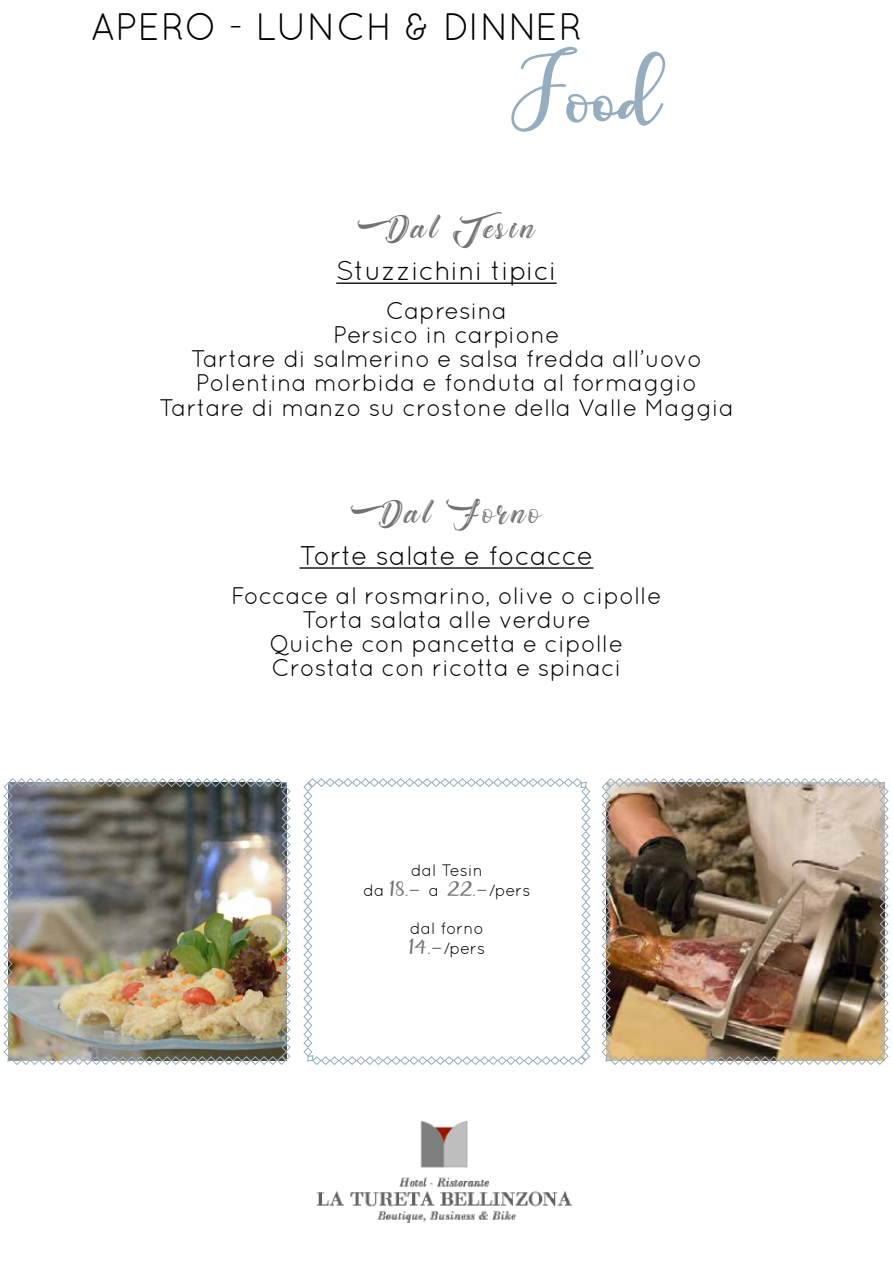
<style>
.page{position:relative;width:893px;height:1263px;background:#fff}
.page>*{position:absolute;margin:0;border:0;box-sizing:border-box;transform-origin:0 0}
.t1{font:59.85px "charlotte";color:#96adbf}
.t2{font:38.25px "Quicksand";color:#000}
.t3{font:36px "Bughartta";letter-spacing:.075em;color:#737373}
.t4{font:27px "Quicksand";color:#000}
.t5{font:24px/24px "Quicksand";color:#000;text-align:center}
.t6{font:16.5px/19.8px "Quicksand";color:#000;text-align:center}
.s1{font-family:"charlotte";color:#737373}
</style>
<div class="page">
<hr style="left:336px;top:282px;width:221px;height:2px;background:#000">
<svg style="left:303px;top:778px;width:288px;height:287px"></svg>
<img style="left:3px;top:778px;width:288px;height:287px">
<img style="left:316px;top:1121px;width:257px;height:102px">
<img style="left:601px;top:778px;width:288px;height:287px">
<hr style="left:300px;top:567px;width:293px;height:2px;background:#000">
<h2 class="t2" style="left:91px;top:4px;width:494px">APERO - LUNCH &amp; DINNER</h2>
<h1 class="t1" style="left:514px;top:66px;width:149px">Food</h1>
<h3 class="t3" style="left:358px;top:212px;width:179px">Dal Tesin</h3>
<p class="t4" style="left:336px;top:256px;width:222px">Stuzzichini tipici</p>
<p class="t5" style="left:159px;top:299px;width:576px">Capresina<br>Persico in carpione<br>Tartare di salmerino e salsa fredda all’uovo<br>Polentina morbida e fonduta al formaggio<br>Tartare di manzo su crostone della Valle Maggia</p>
<h3 class="t3" style="left:351px;top:497px;width:192px">Dal Forno</h3>
<p class="t4" style="left:300px;top:540px;width:295px">Torte salate e focacce</p>
<p class="t5" style="left:231px;top:584px;width:432px">Foccace al rosmarino, olive o cipolle<br>Torta salata alle verdure<br>Quiche con pancetta e cipolle<br>Crostata con ricotta e spinaci</p>
<p class="t6" style="left:363px;top:860px;width:169px">dal Tesin<br>da <span class="s1">18.-</span> a <span class="s1">22.-</span>/pers</p>
<p class="t6" style="left:408px;top:919px;width:78px;text-align:left">dal forno<br><span class="s1">14.-</span>/pers</p>
</div>
